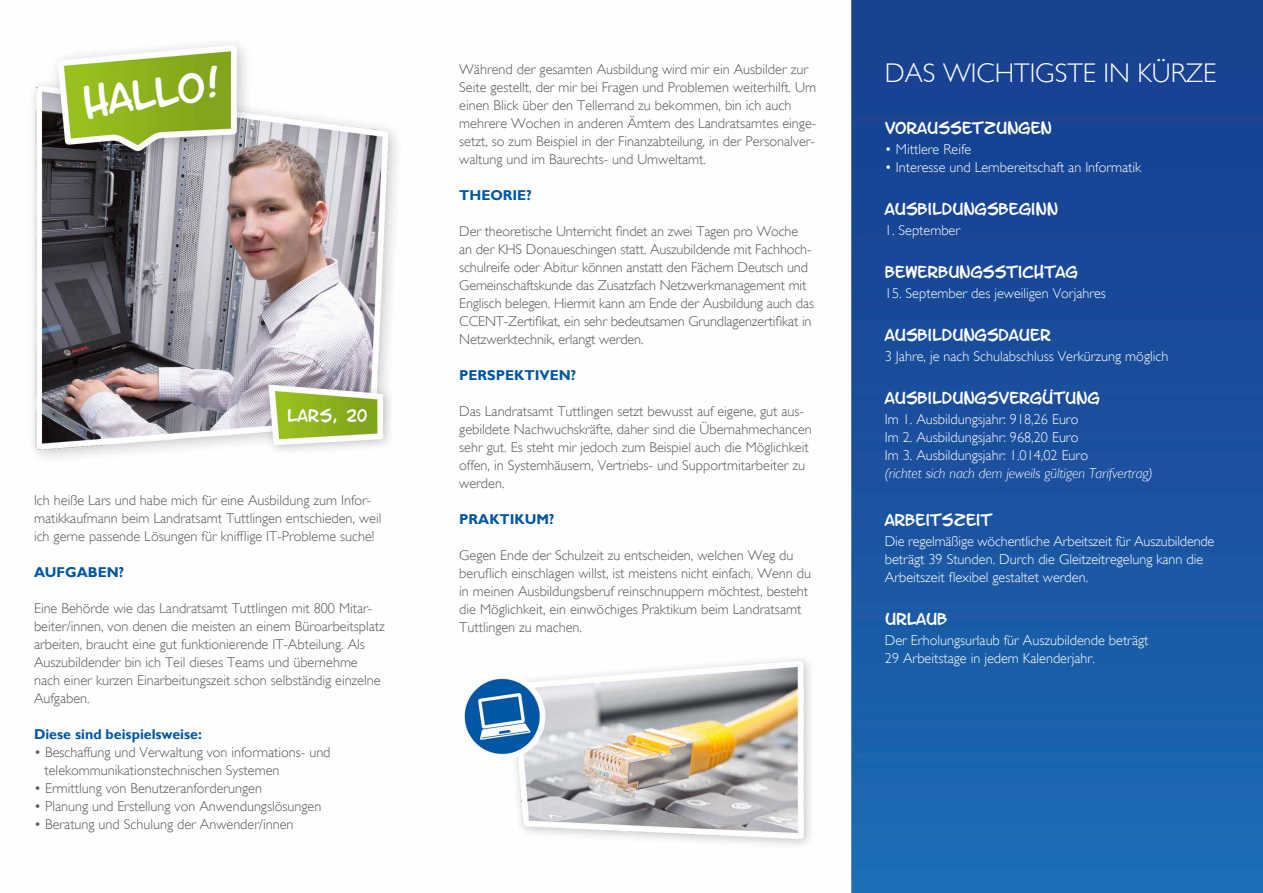
<style>
.page{position:relative;width:1263px;height:893px;background:#fff}
.page>*{position:absolute;margin:0;border:0;box-sizing:border-box;transform-origin:0 0}
.t1{font:35.25px "Letter O Matic";color:#fff}
.t2{font:300 27px "Gill Sans";color:#fff}
.t3{font:15px "Letter O Matic";letter-spacing:.03em;color:#fff}
.t4{font:300 14.25px/18px "Gill Sans";color:#575756}
.t5{font:300 14.25px/18px "Gill Sans";color:#fff}
.t6{font:14.25px "Letter O Matic";letter-spacing:.01em;color:#fff}
.t7{font:700 14.25px "Gill Sans";color:#0056a4}
.t8{font:italic 300 14.25px "Gill Sans";color:#fff}
</style>
<div class="page">
<img style="left:33px;top:0;width:1230px;height:893px">
<h1 class="t1" style="left:82px;top:90px;width:139px;rotate:-8deg">HALLO!</h1>
<p class="t3" style="left:287px;top:410px;width:82px">LARS, 20</p>
<p class="t4" style="left:34px;top:491px;width:349px">Ich heiße Lars und habe mich für eine Ausbildung zum Infor&shy;matikkaufmann beim Landratsamt Tuttlingen entschieden, weil ich gerne passende Lösungen für knifflige IT-Probleme suche!</p>
<p class="t7" style="left:34px;top:564px;width:92px">AUFGABEN?</p>
<p class="t4" style="left:34px;top:599px;width:352px">Eine Behörde wie das Landratsamt Tuttlingen mit 800 Mitar&shy;beiter/innen, von denen die meisten an einem Büroarbeitsplatz arbeiten, braucht eine gut funktionierende IT-Abteilung. Als Auszubildender bin ich Teil dieses Teams und übernehme nach einer kurzen Einarbeitungszeit schon selbständig einzelne Aufgaben.</p>
<p class="t7" style="left:34px;top:726px;width:169px">Diese sind beispielsweise:</p>
<p class="t4" style="left:45px;top:743px;width:288px;text-indent:-11px">• Beschaffung und Verwaltung von informations- und telekommunikationstechnischen Systemen</p>
<p class="t4" style="left:34px;top:779px;width:230px">• Ermittlung von Benutzeranforderungen</p>
<p class="t4" style="left:34px;top:797px;width:289px">• Planung und Erstellung von Anwendungslösungen</p>
<p class="t4" style="left:34px;top:815px;width:261px">• Beratung und Schulung der Anwender/innen</p>
<p class="t4" style="left:459px;top:60px;width:358px">Während der gesamten Ausbildung wird mir ein Ausbilder zur Seite gestellt, der mir bei Fragen und Problemen weiterhilft. Um einen Blick über den Tellerrand zu bekommen, bin ich auch mehrere Wochen in anderen Ämtern des Landratsamtes einge&shy;setzt, so zum Beispiel in der Finanzabteilung, in der Personalver&shy;waltung und im Baurechts- und Umweltamt.</p>
<p class="t7" style="left:459px;top:186px;width:74px">THEORIE?</p>
<p class="t4" style="left:459px;top:222px;width:356px">Der theoretische Unterricht findet an zwei Tagen pro Woche an der KHS Donaueschingen statt. Auszubildende mit Fachhoch&shy;schulreife oder Abitur können anstatt den Fächern Deutsch und Gemeinschaftskunde das Zusatzfach Netzwerkmanagement mit Englisch belegen. Hiermit kann am Ende der Ausbildung auch das CCENT-Zertifikat, ein sehr bedeutsamen Grundlagenzertifikat in Netzwerktechnik, erlangt werden.</p>
<p class="t7" style="left:459px;top:366px;width:118px">PERSPEKTIVEN?</p>
<p class="t4" style="left:459px;top:402px;width:354px">Das Landratsamt Tuttlingen setzt bewusst auf eigene, gut aus&shy;gebildete Nachwuchskräfte, daher sind die Übernahmechancen sehr gut. Es steht mir jedoch zum Beispiel auch die Möglichkeit offen, in Systemhäusern, Vertriebs- und Supportmitarbeiter zu werden.</p>
<p class="t7" style="left:459px;top:510px;width:97px">PRAKTIKUM?</p>
<p class="t4" style="left:459px;top:546px;width:353px">Gegen Ende der Schulzeit zu entscheiden, welchen Weg du beruflich einschlagen willst, ist meistens nicht einfach. Wenn du in meinen Ausbildungsberuf reinschnuppern möchtest, besteht die Möglichkeit, ein einwöchiges Praktikum beim Landratsamt Tuttlingen zu machen.</p>
<h2 class="t2" style="left:885px;top:58px;width:333px">DAS WICHTIGSTE IN KÜRZE</h2>
<p class="t6" style="left:885px;top:123px;width:168px">VORAUSSETZUNGEN</p>
<p class="t5" style="left:885px;top:141px;width:88px">• Mittlere Reife</p>
<p class="t5" style="left:885px;top:159px;width:258px">• Interesse und Lernbereitschaft an Informatik</p>
<p class="t6" style="left:885px;top:204px;width:174px">AUSBILDUNGSBEGINN</p>
<p class="t5" style="left:885px;top:222px;width:77px">1. September</p>
<p class="t6" style="left:885px;top:267px;width:194px">BEWERBUNGSSTICHTAG</p>
<p class="t5" style="left:885px;top:285px;width:223px">15. September des jeweiligen Vorjahres</p>
<p class="t6" style="left:885px;top:330px;width:167px">AUSBILDUNGSDAUER</p>
<p class="t5" style="left:885px;top:348px;width:285px">3 Jahre, je nach Schulabschluss Verkürzung möglich</p>
<p class="t6" style="left:885px;top:393px;width:216px">AUSBILDUNGSVERGÜTUNG</p>
<p class="t5" style="left:885px;top:411px;width:205px">Im 1. Ausbildungsjahr: 918,26 Euro<br>Im 2. Ausbildungsjahr: 968,20 Euro<br>Im 3. Ausbildungsjahr: 1.014,02 Euro</p>
<p class="t8" style="left:885px;top:466px;width:270px">(richtet sich nach dem jeweils gültigen Tarifvertrag)</p>
<p class="t6" style="left:885px;top:515px;width:109px">ARBEITSZEIT</p>
<p class="t5" style="left:885px;top:532px;width:331px">Die regelmäßige wöchentliche Arbeitszeit für Auszubildende beträgt 39 Stunden. Durch die Gleitzeitregelung kann die<br>Arbeitszeit flexibel gestaltet werden.</p>
<p class="t6" style="left:885px;top:614px;width:64px">URLAUB</p>
<p class="t5" style="left:885px;top:631px;width:265px">Der Erholungsurlaub für Auszubildende beträgt<br>29 Arbeitstage in jedem Kalenderjahr.</p>
</div>
